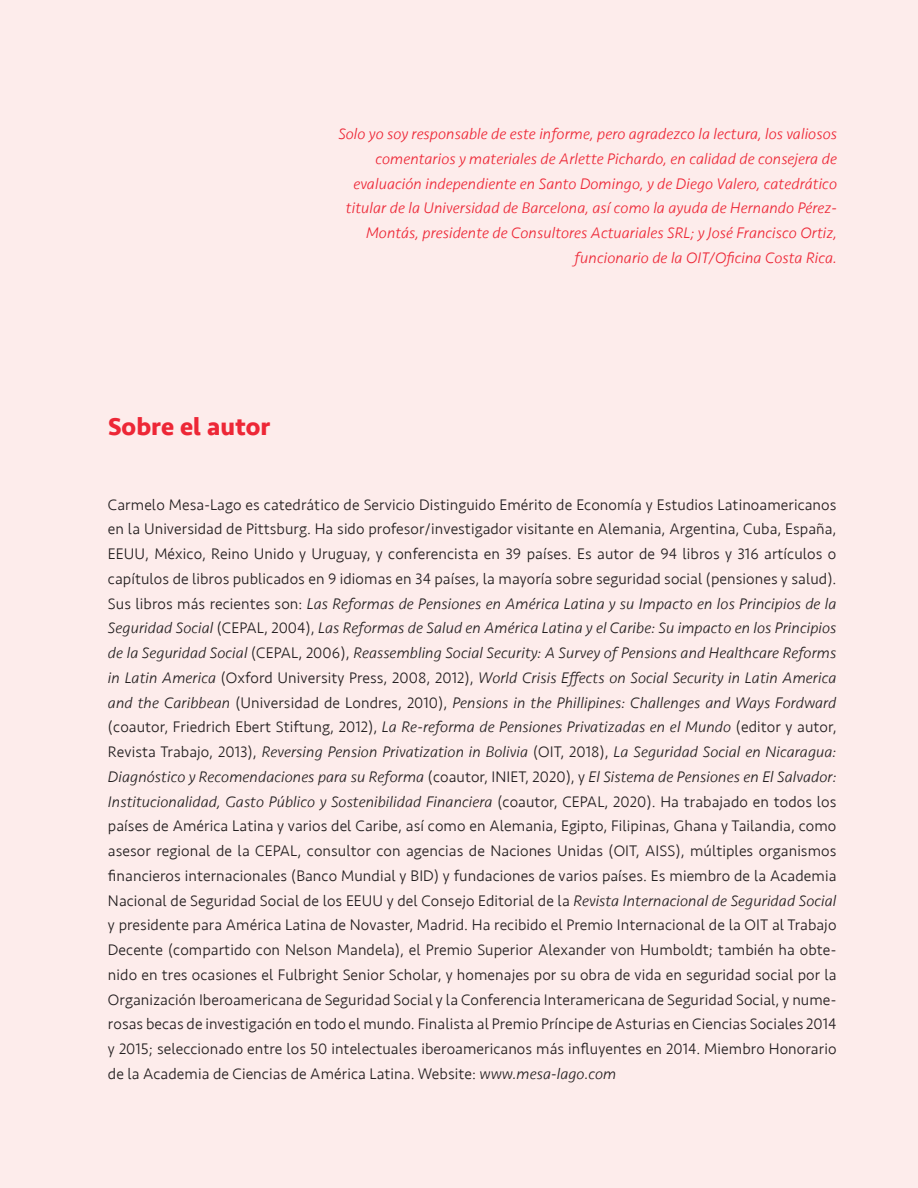
<style>
.page{position:relative;width:918px;height:1188px;background:#fdeceb}
.page>*{position:absolute;margin:0;border:0;box-sizing:border-box;transform-origin:0 0}
.t1{font:700 25.5px "Seravek";letter-spacing:.005em;color:#ed2736}
.t2{font:300 15.75px/24.8px "Seravek";letter-spacing:.005em;color:#231f20;text-align:justify}
.t3{font:italic 300 15.75px/24.8px "Seravek";letter-spacing:.005em;color:#ed2736;text-align:right}
.s1{font-style:italic}
</style>
<div class="page">
<h1 class="t1" style="left:108px;top:407px;width:164px">Sobre el autor</h1>
<p class="t3" style="left:338px;top:122px;width:500px">Solo yo soy responsable de este informe, pero agradezco la lectura, los valiosos comentarios y materiales de Arlette Pichardo, en calidad de consejera de evaluación independiente en Santo Domingo, y de Diego Valero, catedrático titular de la Universidad de Barcelona, así como la ayuda de Hernando Pérez-Montás, presidente de Consultores Actuariales SRL; y José Francisco Ortiz, funcionario de la OIT/Oficina Costa Rica.</p>
<p class="t2" style="left:108px;top:492px;width:730px">Carmelo Mesa-Lago es catedrático de Servicio Distinguido Emérito de Economía y Estudios Latinoamericanos en la Universidad de Pittsburg. Ha sido profesor/investigador visitante en Alemania, Argentina, Cuba, España, EEUU, México, Reino Unido y Uruguay, y conferencista en 39 países. Es autor de 94 libros y 316 artículos o capítulos de libros publicados en 9 idiomas en 34 países, la mayoría sobre seguridad social (pensiones y salud).<br>Sus libros más recientes son: <span class="s1">Las Reformas de Pensiones en América Latina y su Impacto en los Principios de la Seguridad Social</span> (CEPAL, 2004), <span class="s1">Las Reformas de Salud en América Latina y el Caribe: Su impacto en los Principios de la Seguridad Social</span> (CEPAL, 2006), <span class="s1">Reassembling Social Security: A Survey of Pensions and Healthcare Reforms in Latin America</span> (Oxford University Press, 2008, 2012), <span class="s1">World Crisis Effects on Social Security in Latin America and the Caribbean</span> (Universidad de Londres, 2010), <span class="s1">Pensions in the Phillipines: Challenges and Ways Fordward </span>(coautor, Friedrich Ebert Stiftung, 2012), <span class="s1">La Re-reforma de Pensiones Privatizadas en el Mundo</span> (editor y autor, Revista Trabajo, 2013), <span class="s1">Reversing Pension Privatization in Bolivia</span> (OIT, 2018), <span class="s1">La Seguridad Social en Nicaragua:<br>Diagnóstico y Recomendaciones para su Reforma</span> (coautor, INIET, 2020), y <span class="s1">El Sistema de Pensiones en El Salvador:<br>Institucionalidad, Gasto Público y Sostenibilidad Financiera</span> (coautor, CEPAL, 2020). Ha trabajado en todos los países de América Latina y varios del Caribe, así como en Alemania, Egipto, Filipinas, Ghana y Tailandia, como asesor regional de la CEPAL, consultor con agencias de Naciones Unidas (OIT, AISS), múltiples organismos financieros internacionales (Banco Mundial y BID) y fundaciones de varios países. Es miembro de la Academia Nacional de Seguridad Social de los EEUU y del Consejo Editorial de la <span class="s1">Revista Internacional de Seguridad Social </span>y presidente para América Latina de Novaster, Madrid. Ha recibido el Premio Internacional de la OIT al Trabajo Decente (compartido con Nelson Mandela), el Premio Superior Alexander von Humboldt; también ha obte&shy;nido en tres ocasiones el Fulbright Senior Scholar, y homenajes por su obra de vida en seguridad social por la Organización Iberoamericana de Seguridad Social y la Conferencia Interamericana de Seguridad Social, y nume&shy;rosas becas de investigación en todo el mundo. Finalista al Premio Príncipe de Asturias en Ciencias Sociales 2014 y 2015; seleccionado entre los 50 intelectuales iberoamericanos más influyentes en 2014. Miembro Honorario de la Academia de Ciencias de América Latina. Website: <span class="s1">www.mesa-lago.com</span></p>
</div>
